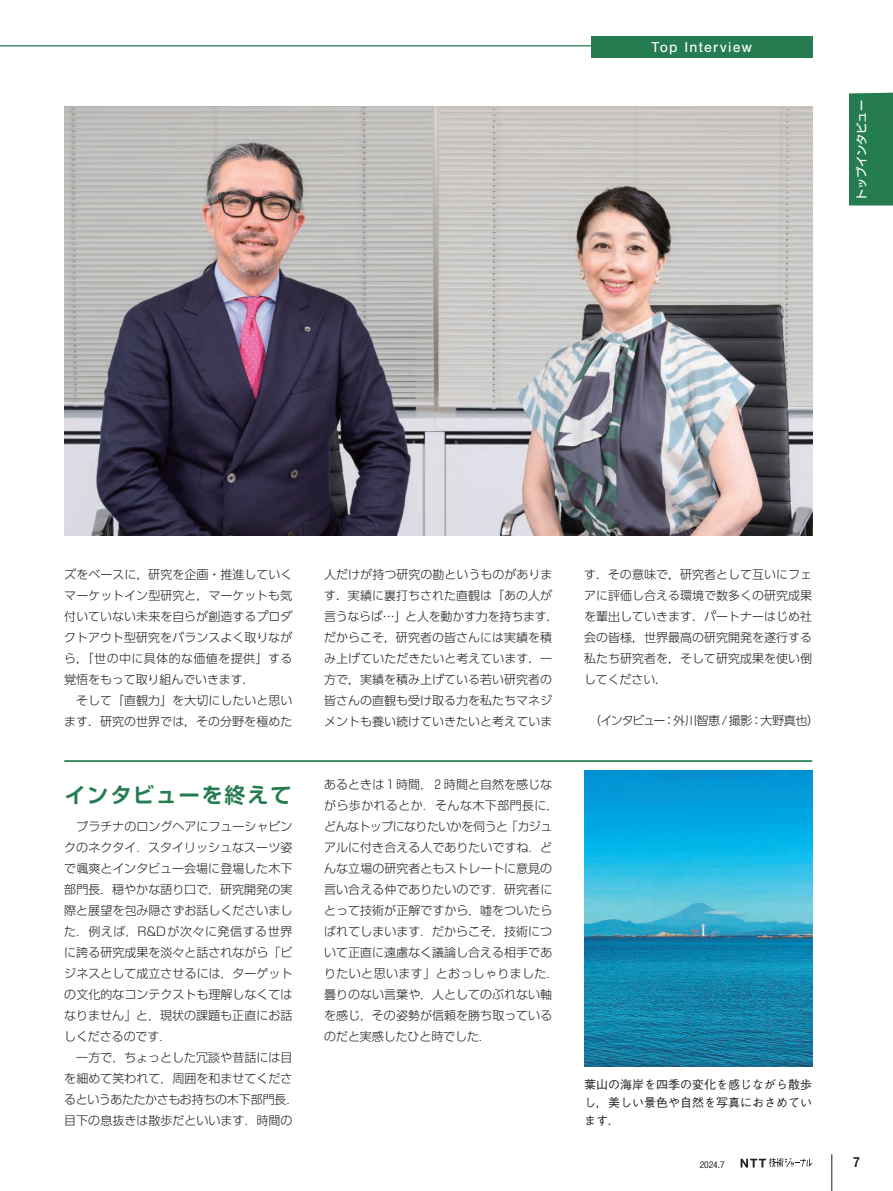
<style>
.page{position:relative;width:893px;height:1191px;background:#fff}
.page>*{position:absolute;margin:0;border:0;box-sizing:border-box;transform-origin:0 0}
.t1{font:700 21px "Shin Go Pr 6 De";letter-spacing:.09em;color:#247c50}
.t2{font:15px "Nimbus San";letter-spacing:.085em;color:#fff}
.t3{font:13.5px "Midashi Go Pro MB31";color:#231f20}
.t4{font:300 12px/21px "Shin Go Pr 6";color:#231f20;text-align:justify}
.t5{font:300 12px/21px "UD Shin Go Pr 6";color:#231f20;text-align:justify}
.t6{font:500 12px/18px "Gothic BBB Pr 6 N";color:#231f20;text-align:justify}
.t7{font:300 12px "UD Shin Go Pr 6";letter-spacing:-.035em;color:#231f20}
.t8{font:11.25px "New Rodin Pro DB";letter-spacing:-.02em;color:#fff}
.t9{font:500 9px "Gothic BBB Pro";color:#231f20}
</style>
<div class="page">
<hr style="left:64px;top:760px;width:748px;height:2px;background:#247c50">
<div style="left:849px;top:92px;width:44px;height:114px;background:#247c50"></div>
<hr style="left:0;top:45px;width:591px;height:1px;background:#247c50">
<div style="left:591px;top:36px;width:221px;height:21px;background:#247c50"></div>
<img style="left:64px;top:106px;width:748px;height:430px">
<img style="left:584px;top:771px;width:228px;height:295px">
<svg style="left:741px;top:1158px;width:72px;height:9px"></svg>
<hr style="left:831px;top:1154px;width:1px;height:37px;background:#231f20">
<p class="t2" style="left:652px;top:38px;width:102px">Top Interview</p>
<p class="t8" style="left:852px;top:200px;width:101px;rotate:-90deg">トップインタビュー</p>
<p class="t5" style="left:64px;top:563px;width:230px">ズをベースに，研究を企画・推進していくマーケットイン型研究と，マーケットも気付いていない未来を自らが創造するプロダクトアウト型研究をバランスよく取りながら，「世の中に具体的な価値を提供」する覚悟をもって取り組んでいきます．</p>
<p class="t5" style="left:64px;top:689px;width:230px;text-align:right">そして「直観力」を大切にしたいと思います．研究の世界では，その分野を極めた</p>
<h1 class="t1" style="left:64px;top:778px;width:229px">インタビューを終えて</h1>
<p class="t4" style="left:64px;top:815px;width:230px;text-indent:12px">プラチナのロングヘアにフューシャピンクのネクタイ．スタイリッシュなスーツ姿で颯爽とインタビュー会場に登場した木下部門長．穏やかな語り口で，研究開発の実際と展望を包み隠さずお話しくださいました．例えば，R&amp;Dが次々に発信する世界に誇る研究成果を淡々と話されながら「ビジネスとして成立させるには，ターゲットの文化的なコンテクストも理解しなくてはなりません」と，現状の課題も正直にお話しくださるのです．</p>
<p class="t4" style="left:64px;top:1046px;width:236px;text-align:center">一方で，ちょっとした冗談や昔話には目<br>を細めて笑われて，周囲を和ませてくださるというあたたかさもお持ちの木下部門長．目下の息抜きは散歩だといいます．時間の</p>
<p class="t5" style="left:324px;top:563px;width:236px;text-align:left">人だけが持つ研究の勘というものがあります．実績に裏打ちされた直観は「あの人が言うならば…」と人を動かす力を持ちます．だからこそ，研究者の皆さんには実績を積み上げていただきたいと考えています．一方で，実績を積み上げている若い研究者の皆さんの直観も受け取る力を私たちマネジメントも養い続けていきたいと考えていま</p>
<p class="t5" style="left:584px;top:563px;width:230px">す．その意味で，研究者として互いにフェアに評価し合える環境で数多くの研究成果を輩出していきます．パートナーはじめ社会の皆様，世界最高の研究開発を遂行する私たち研究者を，そして研究成果を使い倒してください．</p>
<p class="t7" style="left:589px;top:711px;width:231px">（インタビュー：外川智恵 / 撮影：大野真也）</p>
<p class="t4" style="left:324px;top:773px;width:236px;text-align:left">あるときは 1 時間， 2 時間と自然を感じながら歩かれるとか．そんな木下部門長に，どんなトップになりたいかを伺うと「カジュアルに付き合える人でありたいですね．どんな立場の研究者ともストレートに意見の言い合える仲でありたいのです．研究者にとって技術が正解ですから，嘘をついたらばれてしまいます．だからこそ，技術について正直に遠慮なく議論し合える相手でありたいと思います」とおっしゃりました．曇りのない言葉や，人としてのぶれない軸を感じ，その姿勢が信頼を勝ち取っているのだと実感したひと時でした．</p>
<p class="t6" style="left:584px;top:1075px;width:229px">葉山の海岸を四季の変化を感じながら散歩し，美しい景色や自然を写真におさめています．</p>
<p class="t9" style="left:700px;top:1157px;width:26px">2024.7</p>
<p class="t3" style="left:853px;top:1151px;width:8px">7</p>
</div>
